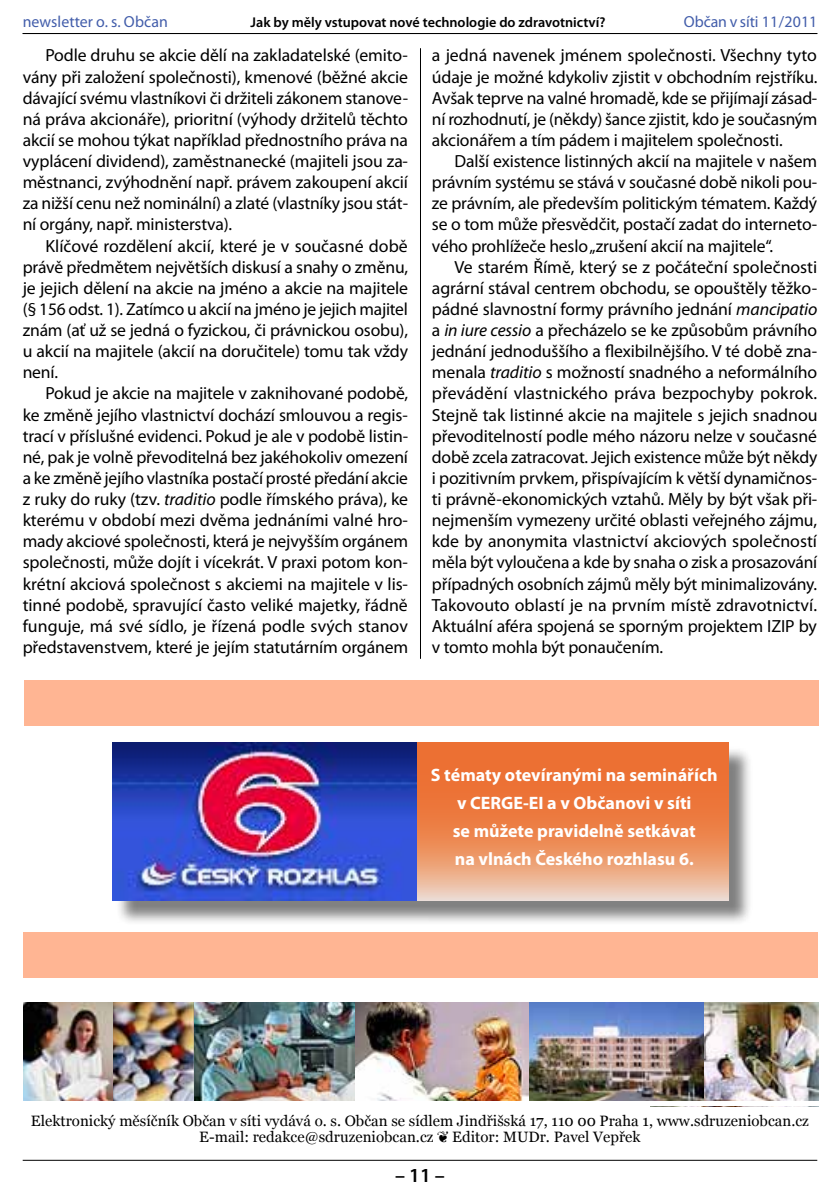
<style>
.page{position:relative;width:840px;height:1191px;background:#fff}
.page>*{position:absolute;margin:0;border:0;box-sizing:border-box;transform-origin:0 0}
.t1{font:600 20px "Myriad Pro";color:#000}
.t2{font:700 18px/28px "Myriad Pro";color:#fff;text-align:center}
.t3{font:17.6px/21.2px "Myriad Pro";letter-spacing:-.01em;color:#000;text-align:justify}
.t4{font:16px "Myriad Pro";letter-spacing:.005em;color:#425daa}
.t5{font:15px/16px "Georgia";color:#000;text-align:center}
.t6{font:600 14.2px "Myriad Pro";color:#000}
.s1{font-style:italic}
</style>
<div class="page">
<hr style="left:23px;top:1159px;width:793px;height:1px;background:#000">
<hr style="left:23px;top:33px;width:793px;height:1px;background:#000">
<img style="left:113px;top:1002px;width:396px;height:99px">
<img style="left:702px;top:1002px;width:116px;height:99px">
<img style="left:23px;top:1002px;width:90px;height:99px">
<img style="left:509px;top:1002px;width:193px;height:99px">
<div style="left:24px;top:680px;width:793px;height:45px;background:#ffb593"></div>
<div style="left:115px;top:746px;width:638px;height:180px;background:#000;opacity:.5"></div>
<img style="left:112px;top:743px;width:305px;height:158px">
<svg style="left:417px;top:743px;width:311px;height:158px;background:#ec8b58"></svg>
<div style="left:23px;top:932px;width:793px;height:45px;background:#ffb593"></div>
<hr style="left:420px;top:48px;width:1px;height:611px;background:#000">
<p class="t4" style="left:23px;top:12px;width:147px">newsletter o. s. Občan</p>
<p class="t6" style="left:250px;top:13px;width:356px">Jak by měly vstupovat nové technologie do zdravotnictví?</p>
<p class="t4" style="left:683px;top:12px;width:135px">Občan v síti 11/2011</p>
<p class="t3" style="left:23px;top:45px;width:386px;text-indent:23px">Podle druhu se akcie dělí na zakladatelské (emito&shy;vány při založení společnosti), kmenové (běžné akcie dávající svému vlastníkovi či držiteli zákonem stanove&shy;ná práva akcionáře), prioritní (výhody držitelů těchto akcií se mohou týkat například přednostního práva na vyplácení dividend), zaměstnanecké (majiteli jsou za&shy;městnanci, zvýhodnění např. právem zakoupení akcií za nižší cenu než nominální) a zlaté (vlastníky jsou stát&shy;ní orgány, např. ministerstva).</p>
<p class="t3" style="left:23px;top:235px;width:387px;text-indent:23px">Klíčové rozdělení akcií, které je v současné době právě předmětem největších diskusí a snahy o změnu, je jejich dělení na akcie na jméno a akcie na majitele (§ 156 odst. 1). Zatímco u akcií na jméno je jejich majitel znám (ať už se jedná o fyzickou, či právnickou osobu), u akcií na majitele (akcií na doručitele) tomu tak vždy není.</p>
<p class="t3" style="left:23px;top:383px;width:387px;text-indent:23px">Pokud je akcie na majitele v zaknihované podobě, ke změně jejího vlastnictví dochází smlouvou a regis&shy;trací v příslušné evidenci. Pokud je ale v podobě listin&shy;né, pak je volně převoditelná bez jakéhokoliv omezení a ke změně jejího vlastníka postačí prosté předání akcie z ruky do ruky (tzv. <span class="s1">traditio</span> podle římského práva), ke kterému v období mezi dvěma jednáními valné hro&shy;mady akciové společnosti, která je nejvyšším orgánem společnosti, může dojít i vícekrát. V praxi potom kon&shy;krétní akciová společnost s akciemi na majitele v lis&shy;tinné podobě, spravující často veliké majetky, řádně funguje, má své sídlo, je řízená podle svých stanov představenstvem, které je jejím statutárním orgánem</p>
<p class="t3" style="left:431px;top:45px;width:387px">a jedná navenek jménem společnosti. Všechny tyto údaje je možné kdykoliv zjistit v obchodním rejstříku.<br>Avšak teprve na valné hromadě, kde se přijímají zásad&shy;ní rozhodnutí, je (někdy) šance zjistit, kdo je současným akcionářem a tím pádem i majitelem společnosti.</p>
<p class="t3" style="left:431px;top:150px;width:386px;text-indent:23px">Další existence listinných akcií na majitele v našem právním systému se stává v současné době nikoli pou&shy;ze právním, ale především politickým tématem. Každý se o tom může přesvědčit, postačí zadat do interneto&shy;vého prohlížeče heslo „zrušení akcií na majitele“.</p>
<p class="t3" style="left:431px;top:256px;width:387px;text-indent:23px">Ve starém Římě, který se z počáteční společnosti agrární stával centrem obchodu, se opouštěly těžko&shy;pádné slavnostní formy právního jednání <span class="s1">mancipatio </span>a <span class="s1">in iure cessio</span> a přecházelo se ke způsobům právního jednání jednoduššího a flexibilnějšího. V té době zna&shy;menala <span class="s1">traditio</span> s možností snadného a neformálního převádění vlastnického práva bezpochyby pokrok.<br>Stejně tak listinné akcie na majitele s jejich snadnou převoditelností podle mého názoru nelze v současné době zcela zatracovat. Jejich existence může být někdy i pozitivním prvkem, přispívajícím k větší dynamičnos&shy;ti právně-ekonomických vztahů. Měly by být však při&shy;nejmenším vymezeny určité oblasti veřejného zájmu, kde by anonymita vlastnictví akciových společností měla být vyloučena a kde by snaha o zisk a prosazování případných osobních zájmů měly být minimalizovány.<br>Takovouto oblastí je na prvním místě zdravotnictví.<br>Aktuální aféra spojená se sporným projektem IZIP by v tomto mohla být ponaučením.</p>
<p class="t2" style="left:430px;top:760px;width:288px">S tématy otevíranými na seminářích v CERGE-EI a v Občanovi v síti<br>se můžete pravidelně setkávat<br>na vlnách Českého rozhlasu 6.</p>
<p class="t5" style="left:31px;top:1113px;width:779px">Elektronický měsíčník Občan v síti vydává o. s. Občan se sídlem Jindřišská 17, 110 00 Praha 1, www.sdruzeniobcan.cz<br>E-mail: redakce@sdruzeniobcan.cz ❦ Editor: MUDr. Pavel Vepřek</p>
<p class="t1" style="left:395px;top:1162px;width:51px">– 11 –</p>
</div>
